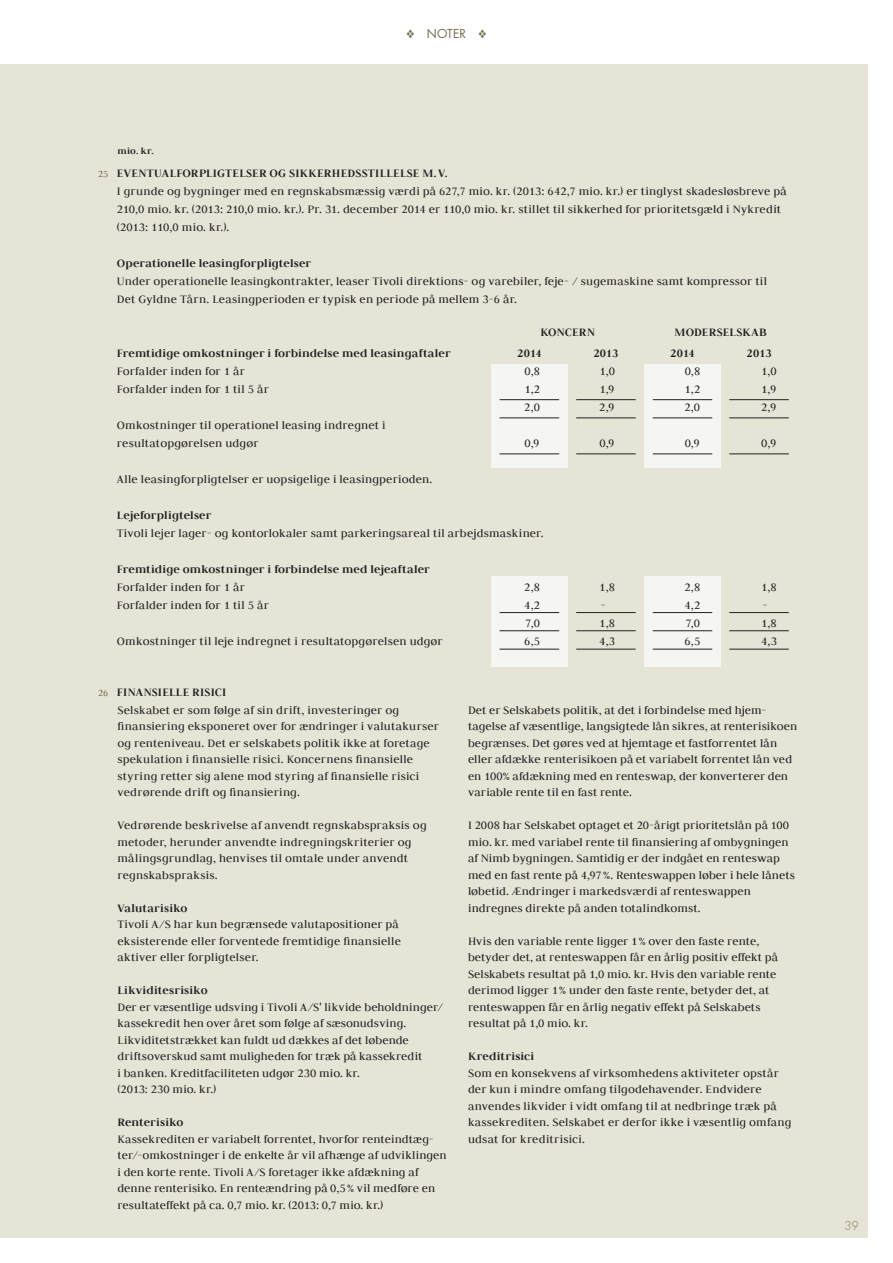
<style>
.page{position:relative;width:893px;height:1263px;background:#fff}
.page>*{position:absolute;margin:0;border:0;box-sizing:border-box;transform-origin:0 0}
.t1{font:12.75px/16.5px "Judson";letter-spacing:.01em;color:#231f20}
.t2{font:700 12.75px "Judson";letter-spacing:.015em;color:#231f20}
.t3{font:12px "Futura Std";letter-spacing:.015em;color:#756d53}
.t4{font:12px "Futura Std";color:#aaa488}
.t5{font:700 10.5px "Judson";color:#231f20}
.s1{font-size:10.5px;color:#756d53}
.s2{font-weight:700}
.s3{font-weight:400;font-size:10.5px;color:#756d53}
</style>
<div class="page">
<div style="left:0;top:64px;width:867px;height:1173px;background:#e6e4d6"></div>
<div style="left:491px;top:364px;width:77px;height:104px;background:#f5f6f1"></div>
<div style="left:644px;top:364px;width:77px;height:104px;background:#f5f6f1"></div>
<div style="left:491px;top:576px;width:77px;height:90px;background:#f5f6f1"></div>
<div style="left:644px;top:576px;width:77px;height:90px;background:#f5f6f1"></div>
<hr style="left:500px;top:399px;width:59px;height:1px;background:#231f20">
<hr style="left:653px;top:399px;width:59px;height:1px;background:#231f20">
<hr style="left:500px;top:612px;width:59px;height:1px;background:#231f20">
<hr style="left:653px;top:612px;width:59px;height:1px;background:#231f20">
<hr style="left:500px;top:418px;width:59px;height:1px;background:#231f20">
<hr style="left:653px;top:418px;width:59px;height:1px;background:#231f20">
<hr style="left:500px;top:630px;width:59px;height:1px;background:#231f20">
<hr style="left:653px;top:630px;width:59px;height:1px;background:#231f20">
<hr style="left:500px;top:454px;width:59px;height:1px;background:#231f20">
<hr style="left:653px;top:454px;width:59px;height:1px;background:#231f20">
<hr style="left:500px;top:649px;width:59px;height:1px;background:#231f20">
<hr style="left:653px;top:649px;width:59px;height:1px;background:#231f20">
<hr style="left:576px;top:399px;width:60px;height:1px;background:#231f20">
<hr style="left:729px;top:399px;width:60px;height:1px;background:#231f20">
<hr style="left:576px;top:612px;width:60px;height:1px;background:#231f20">
<hr style="left:729px;top:612px;width:60px;height:1px;background:#231f20">
<hr style="left:576px;top:418px;width:60px;height:1px;background:#231f20">
<hr style="left:729px;top:418px;width:60px;height:1px;background:#231f20">
<hr style="left:576px;top:630px;width:60px;height:1px;background:#231f20">
<hr style="left:729px;top:630px;width:60px;height:1px;background:#231f20">
<hr style="left:576px;top:454px;width:60px;height:1px;background:#231f20">
<hr style="left:729px;top:454px;width:60px;height:1px;background:#231f20">
<hr style="left:576px;top:649px;width:60px;height:1px;background:#231f20">
<hr style="left:729px;top:649px;width:60px;height:1px;background:#231f20">
<p class="t3" style="left:407px;top:25px;width:81px">❖ NOTER ❖</p>
<p class="t5" style="left:117px;top:144px;width:38px">mio. kr.</p>
<p class="t1" style="left:117px;top:164px;width:671px;line-height:18px;text-indent:-19px"><span class="s1">25</span> <span class="s2">EVENTUALFORPLIGTELSER OG SIKKERHEDSSTILLELSE M.V.<br></span>I grunde og bygninger med en regnskabsmæssig værdi på 627,7 mio. kr. (2013: 642,7 mio. kr.) er tinglyst skadesløsbreve på 210,0 mio. kr. (2013: 210,0 mio. kr.). Pr. 31. december 2014 er 110,0 mio. kr. stillet til sikkerhed for prioritetsgæld i Nykredit (2013: 110,0 mio. kr.).</p>
<p class="t2" style="left:117px;top:255px;width:196px">Operationelle leasingforpligtelser</p>
<p class="t1" style="left:117px;top:272px;width:652px;line-height:18px">Under operationelle leasingkontrakter, leaser Tivoli direktions- og varebiler, feje- / sugemaskine samt kompressor til<br>Det Gyldne Tårn. Leasingperioden er typisk en periode på mellem 3-6 år.</p>
<p class="t2" style="left:540px;top:324px;width:56px">KONCERN</p>
<p class="t2" style="left:675px;top:324px;width:94px">MODERSELSKAB</p>
<p class="t2" style="left:593px;top:346px;width:27px">2013</p>
<p class="t2" style="left:746px;top:346px;width:27px">2013</p>
<p class="t2" style="left:117px;top:345px;width:335px">Fremtidige omkostninger i forbindelse med leasingaftaler</p>
<p class="t1" style="left:117px;top:363px;width:129px">Forfalder inden for 1 år</p>
<p class="t1" style="left:524px;top:363px;width:17px">0,8</p>
<p class="t1" style="left:599px;top:363px;width:17px">1,0</p>
<p class="t1" style="left:685px;top:363px;width:17px">0,8</p>
<p class="t1" style="left:761px;top:363px;width:17px">1,0</p>
<p class="t1" style="left:117px;top:381px;width:153px">Forfalder inden for 1 til 5 år</p>
<p class="t1" style="left:524px;top:381px;width:17px">1,2</p>
<p class="t1" style="left:599px;top:381px;width:17px">1,9</p>
<p class="t1" style="left:685px;top:381px;width:17px">1,2</p>
<p class="t1" style="left:761px;top:381px;width:17px">1,9</p>
<p class="t1" style="left:524px;top:399px;width:17px">2,0</p>
<p class="t1" style="left:599px;top:399px;width:17px">2,9</p>
<p class="t1" style="left:684px;top:399px;width:17px">2,0</p>
<p class="t1" style="left:761px;top:399px;width:17px">2,9</p>
<p class="t1" style="left:117px;top:416px;width:270px;line-height:18px">Omkostninger til operationel leasing indregnet i resultatopgørelsen udgør</p>
<p class="t2" style="left:517px;top:346px;width:26px">2014</p>
<p class="t2" style="left:670px;top:346px;width:26px">2014</p>
<p class="t1" style="left:524px;top:435px;width:17px">0,9</p>
<p class="t1" style="left:599px;top:435px;width:17px">0,9</p>
<p class="t1" style="left:685px;top:435px;width:17px">0,9</p>
<p class="t1" style="left:761px;top:435px;width:17px">0,9</p>
<p class="t1" style="left:117px;top:471px;width:317px">Alle leasingforpligtelser er uopsigelige i leasingperioden.</p>
<p class="t2" style="left:117px;top:507px;width:96px">Lejeforpligtelser</p>
<p class="t1" style="left:117px;top:525px;width:428px">Tivoli lejer lager- og kontorlokaler samt parkeringsareal til arbejdsmaskiner.</p>
<p class="t2" style="left:117px;top:561px;width:314px">Fremtidige omkostninger i forbindelse med lejeaftaler</p>
<p class="t1" style="left:117px;top:579px;width:129px">Forfalder inden for 1 år</p>
<p class="t1" style="left:524px;top:579px;width:17px">2,8</p>
<p class="t1" style="left:599px;top:579px;width:17px">1,8</p>
<p class="t1" style="left:684px;top:579px;width:17px">2,8</p>
<p class="t1" style="left:761px;top:579px;width:17px">1,8</p>
<p class="t1" style="left:117px;top:597px;width:153px">Forfalder inden for 1 til 5 år</p>
<p class="t1" style="left:524px;top:597px;width:17px">4,2</p>
<p class="t1" style="left:601px;top:597px;width:6px">-</p>
<p class="t1" style="left:685px;top:597px;width:17px">4,2</p>
<p class="t1" style="left:762px;top:597px;width:6px">-</p>
<p class="t1" style="left:525px;top:615px;width:16px">7,0</p>
<p class="t1" style="left:599px;top:615px;width:17px">1,8</p>
<p class="t1" style="left:685px;top:615px;width:16px">7,0</p>
<p class="t1" style="left:761px;top:615px;width:17px">1,8</p>
<p class="t1" style="left:117px;top:633px;width:327px">Omkostninger til leje indregnet i resultatopgørelsen udgør</p>
<p class="t1" style="left:524px;top:633px;width:17px">6,5</p>
<p class="t1" style="left:599px;top:633px;width:17px">4,3</p>
<p class="t1" style="left:685px;top:633px;width:17px">6,5</p>
<p class="t1" style="left:761px;top:633px;width:17px">4,3</p>
<p class="t2" style="left:98px;top:684px;width:130px"><span class="s3">26</span> FINANSIELLE RISICI</p>
<p class="t1" style="left:117px;top:701px;width:323px">Selskabet er som følge af sin drift, investeringer og finansiering eksponeret over for ændringer i valutakurser og renteniveau. Det er selskabets politik ikke at foretage spekulation i finansielle risici. Koncernens finansielle styring retter sig alene mod styring af finansielle risici vedrørende drift og finansiering.</p>
<p class="t1" style="left:117px;top:817px;width:311px">Vedrørende beskrivelse af anvendt regnskabspraksis og metoder, herunder anvendte indregningskriterier og målingsgrundlag, henvises til omtale under anvendt regnskabspraksis.</p>
<p class="t2" style="left:117px;top:900px;width:72px">Valutarisiko</p>
<p class="t1" style="left:117px;top:916px;width:285px">Tivoli A/S har kun begrænsede valutapositioner på eksisterende eller forventede fremtidige finansielle aktiver eller forpligtelser.</p>
<p class="t2" style="left:117px;top:982px;width:92px">Likviditesrisiko</p>
<p class="t1" style="left:117px;top:998px;width:327px">Der er væsentlige udsving i Tivoli A/S' likvide beholdninger/ kassekredit hen over året som følge af sæsonudsving.<br>Likviditetstrækket kan fuldt ud dækkes af det løbende driftsoverskud samt muligheden for træk på kassekredit<br>i banken. Kreditfaciliteten udgør 230 mio. kr.<br>(2013: 230 mio. kr.)</p>
<p class="t2" style="left:117px;top:1114px;width:68px">Renterisiko</p>
<p class="t1" style="left:117px;top:1130px;width:331px">Kassekrediten er variabelt forrentet, hvorfor renteindtæg&shy;ter/-omkostninger i de enkelte år vil afhænge af udviklingen i den korte rente. Tivoli A/S foretager ikke afdækning af denne renterisiko. En renteændring på 0,5% vil medføre en resultateffekt på ca. 0,7 mio. kr. (2013: 0,7 mio. kr.)</p>
<p class="t1" style="left:468px;top:701px;width:331px">Det er Selskabets politik, at det i forbindelse med hjem&shy;tagelse af væsentlige, langsigtede lån sikres, at renterisikoen begrænses. Det gøres ved at hjemtage et fastforrentet lån eller afdække renterisikoen på et variabelt forrentet lån ved en 100% afdækning med en renteswap, der konverterer den variable rente til en fast rente.</p>
<p class="t1" style="left:468px;top:817px;width:328px">I 2008 har Selskabet optaget et 20-årigt prioritetslån på 100 mio. kr. med variabel rente til finansiering af ombygningen af Nimb bygningen. Samtidig er der indgået en renteswap med en fast rente på 4,97%. Renteswappen løber i hele lånets løbetid. Ændringer i markedsværdi af renteswappen indregnes direkte på anden totalindkomst.</p>
<p class="t1" style="left:468px;top:932px;width:311px">Hvis den variable rente ligger 1% over den faste rente, betyder det, at renteswappen får en årlig positiv effekt på Selskabets resultat på 1,0 mio. kr. Hvis den variable rente derimod ligger 1% under den faste rente, betyder det, at renteswappen får en årlig negativ effekt på Selskabets resultat på 1,0 mio. kr.</p>
<p class="t2" style="left:468px;top:1048px;width:68px">Kreditrisici</p>
<p class="t1" style="left:468px;top:1064px;width:325px">Som en konsekvens af virksomhedens aktiviteter opstår der kun i mindre omfang tilgodehavender. Endvidere anvendes likvider i vidt omfang til at nedbringe træk på kassekrediten. Selskabet er derfor ikke i væsentlig omfang udsat for kreditrisici.</p>
<p class="t4" style="left:844px;top:1218px;width:16px">39</p>
</div>
